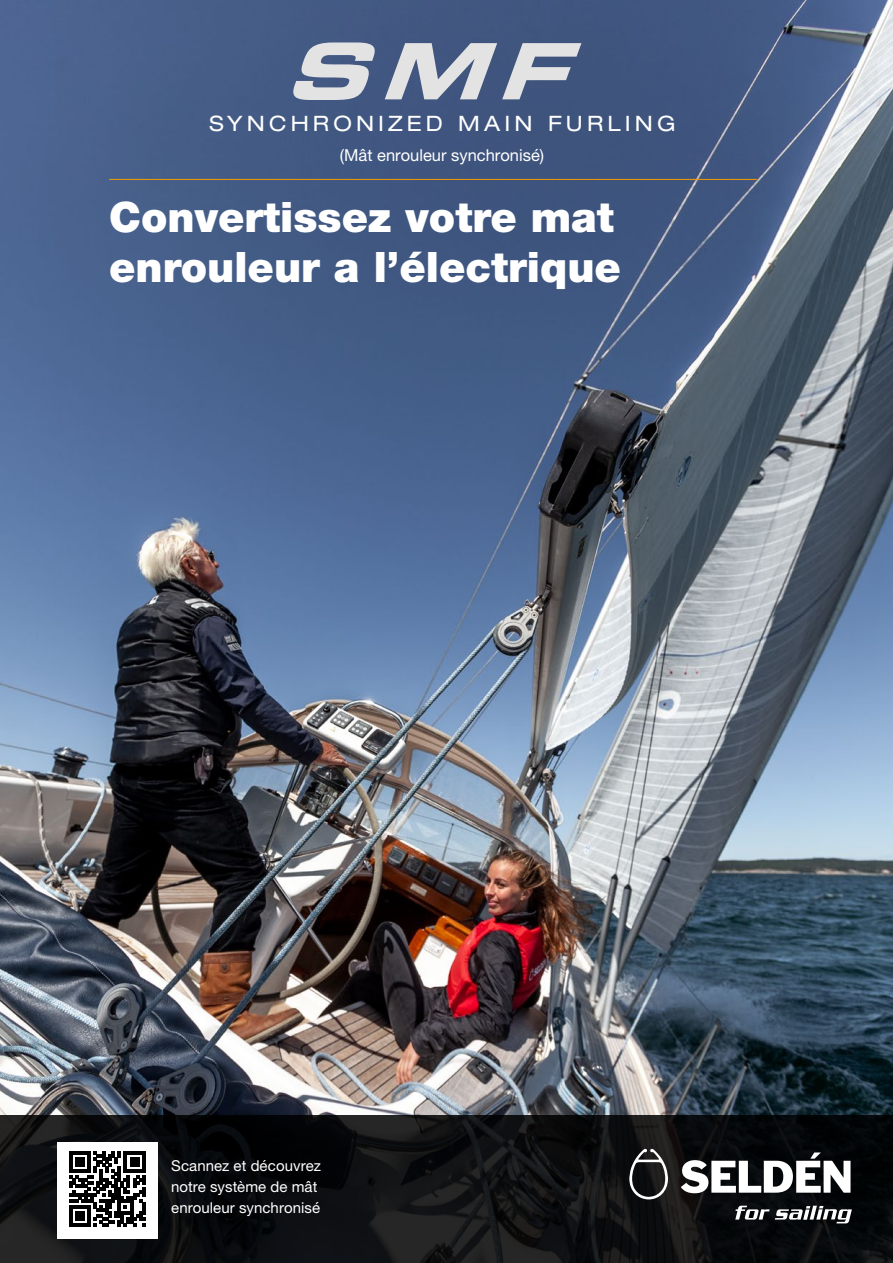
<style>
.page{position:relative;width:893px;height:1263px;background:#fff}
.page>*{position:absolute;margin:0;border:0;box-sizing:border-box;transform-origin:0 0}
.t1{font:italic 77.7px "Eurostile Bold Extended Two";color:#e3e3e3}
.t2{font:900 42px "Helvetica Neue LT Pro";color:#fff}
.t3{font:expanded 21.3px "Helvetica Neue LT Pro";letter-spacing:.195em;color:#fff}
.t4{font:16.5px "Helvetica Neue LT Pro";color:#fff}
.t5{font:15px/21px "Helvetica Neue LT Pro";letter-spacing:.005em;color:#fff}
</style>
<div class="page">
<img style="left:0;top:0;width:893px;height:1115px">
<svg style="left:0;top:1115px;width:893px;height:148px;background:#0e0f11"></svg>
<svg style="left:629px;top:1149px;width:39px;height:50px;background:#434343"></svg>
<svg style="left:681px;top:1152px;width:169px;height:41px"></svg>
<svg style="left:735px;top:1206px;width:117px;height:17px"></svg>
<hr style="left:109px;top:179px;width:648px;height:1px;background:#f59c00">
<div style="left:57px;top:1142px;width:100px;height:97px;background:#fff"></div>
<svg style="left:69px;top:1151px;width:76px;height:76px"></svg>
<p class="t1" style="left:285px;top:17px;width:321px">SMF</p>
<p class="t3" style="left:209px;top:111px;width:468px">SYNCHRONIZED MAIN FURLING</p>
<p class="t4" style="left:340px;top:146px;width:206px">(Mât enrouleur synchronisé)</p>
<p class="t2" style="left:109px;top:192px;width:506px">Convertissez votre mat</p>
<p class="t2" style="left:109px;top:242px;width:513px">enrouleur a l’électrique</p>
<p class="t5" style="left:171px;top:1155px;width:151px">Scannez et découvrez notre système de mât enrouleur synchronisé</p>
</div>
